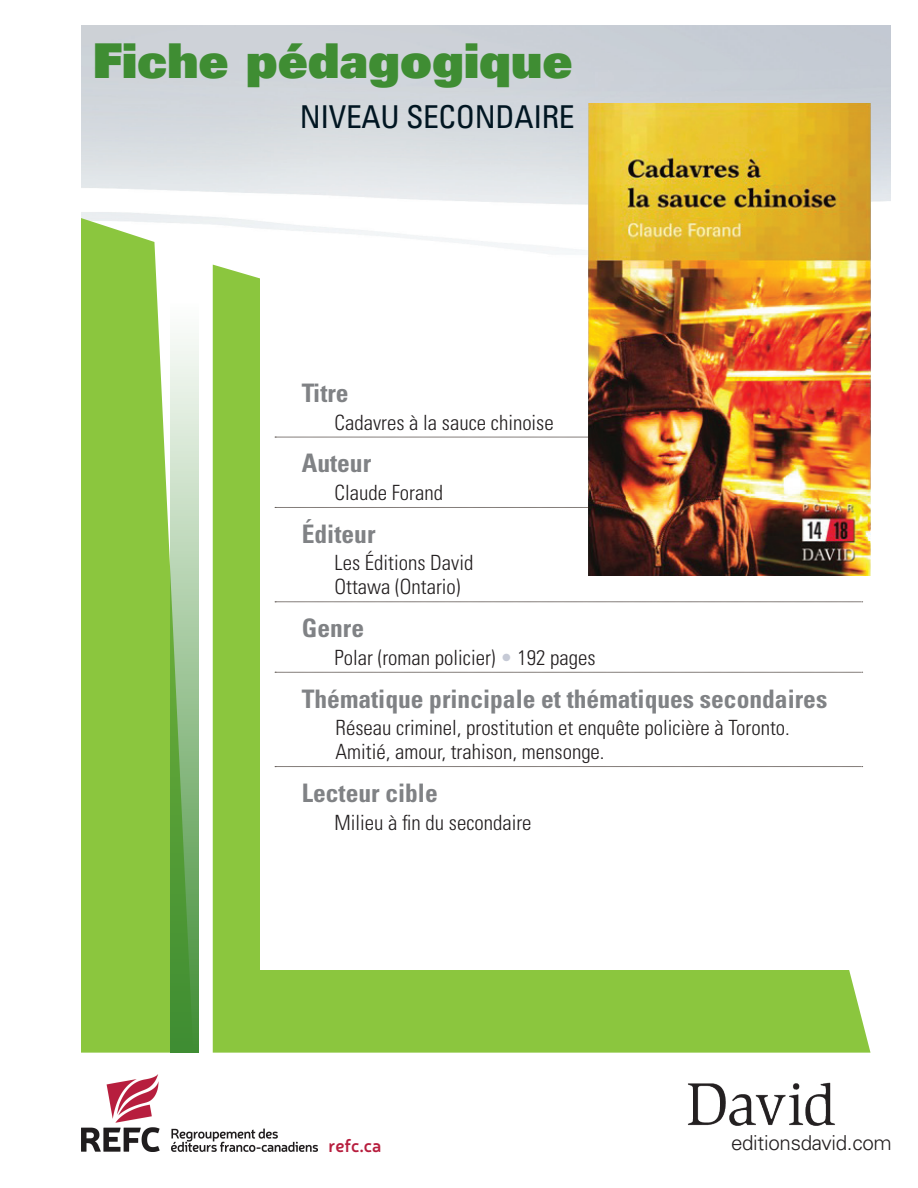
<style>
.page{position:relative;width:918px;height:1188px;background:#fff}
.page>*{position:absolute;margin:0;border:0;box-sizing:border-box;transform-origin:0 0}
.t1{font:900 48px "Univers";color:#3f8d33}
.t2{font:condensed 31.5px "Univers";letter-spacing:-.01em;color:#011622}
.t3{font:700 condensed 25.5px "Univers";color:#808285}
.t4{font:300 condensed 21px/24px "Univers";color:#231f20}
.t5{font:300 20.7px "Univers";letter-spacing:-.015em;color:#231f20}
.t6{font:600 18px "Neris";letter-spacing:-.01em;color:#b71e3e}
.s1{color:#c6cad6}
</style>
<div class="page">
<img style="left:81px;top:26px;width:810px;height:239px">
<svg style="left:81px;top:218px;width:112px;height:835px;background:#93ca4c"></svg>
<div style="left:213px;top:265px;width:658px;height:788px;background:#8bc63e"></div>
<svg style="left:171px;top:303px;width:28px;height:750px;background:#98c28e"></svg>
<div style="left:260px;top:266px;width:616px;height:704px;background:#fff"></div>
<svg style="left:275px;top:437px;width:313px;height:1px"></svg>
<svg style="left:275px;top:507px;width:313px;height:1px"></svg>
<svg style="left:275px;top:602px;width:588px;height:1px"></svg>
<svg style="left:275px;top:672px;width:588px;height:1px"></svg>
<svg style="left:275px;top:766px;width:588px;height:1px"></svg>
<img style="left:588px;top:104px;width:283px;height:472px">
<img style="left:82px;top:1074px;width:235px;height:78px">
<img style="left:687px;top:1083px;width:148px;height:43px">
<h1 class="t1" style="left:93px;top:30px;width:481px">Fiche pédagogique</h1>
<h2 class="t2" style="left:300px;top:97px;width:277px">NIVEAU SECONDAIRE</h2>
<p class="t3" style="left:302px;top:377px;width:48px">Titre</p>
<p class="t4" style="left:335px;top:410px;width:221px">Cadavres à la sauce chinoise</p>
<p class="t3" style="left:302px;top:448px;width:71px">Auteur</p>
<p class="t4" style="left:335px;top:481px;width:110px">Claude Forand</p>
<p class="t3" style="left:302px;top:518px;width:75px">Éditeur</p>
<p class="t4" style="left:335px;top:551px;width:140px">Les Éditions David<br>Ottawa (Ontario)</p>
<p class="t3" style="left:302px;top:613px;width:64px">Genre</p>
<p class="t4" style="left:335px;top:645px;width:263px">Polar (roman policier) <span class="s1">•</span> 192 pages</p>
<p class="t3" style="left:302px;top:683px;width:527px">Thématique principale et thématiques secondaires</p>
<p class="t4" style="left:336px;top:716px;width:456px">Réseau criminel, prostitution et enquête policière à Toronto.<br>Amitié, amour, trahison, mensonge.</p>
<p class="t3" style="left:302px;top:777px;width:137px">Lecteur cible</p>
<p class="t4" style="left:335px;top:810px;width:199px">Milieu à fin du secondaire</p>
<p class="t6" style="left:328px;top:1133px;width:55px">refc.ca</p>
<p class="t5" style="left:731px;top:1130px;width:162px">editionsdavid.com</p>
</div>
